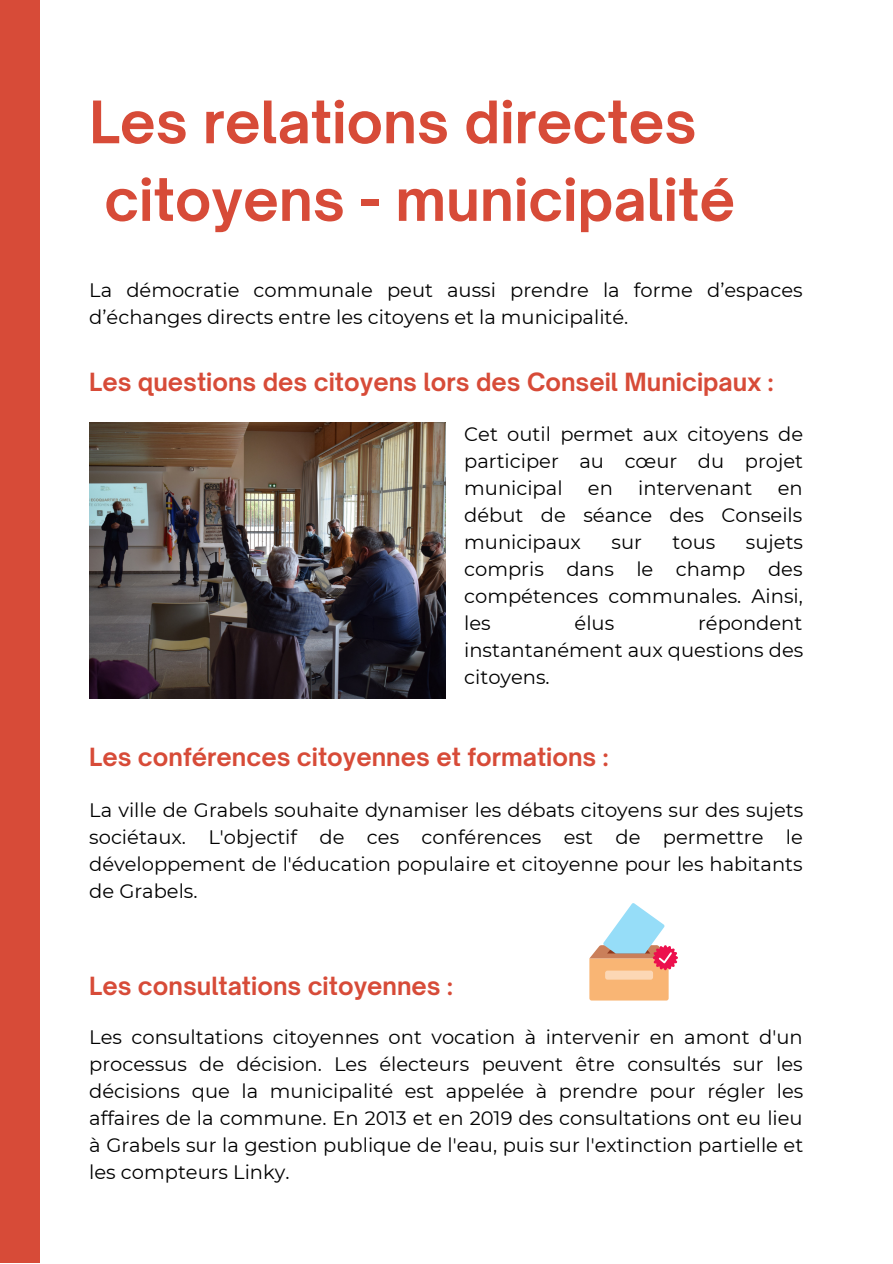
<style>
.page{position:relative;width:893px;height:1264px;background:#fff}
.page>*{position:absolute;margin:0;border:0;box-sizing:border-box;transform-origin:0 0}
.t1{font:700 55.95px/77.6px "Open Sauce One";color:#d74b38}
.t2{font:700 24px "Open Sauce One";color:#d74b38}
.t3{font:19.5px/27px "Montserrat";color:#000;text-align:justify}
</style>
<div class="page">
<div style="left:0;top:0;width:40px;height:1262px;background:#d74b38"></div>
<img style="left:89px;top:423px;width:357px;height:275px">
<svg style="left:589px;top:903px;width:89px;height:97px"></svg>
<div style="left:605px;top:970px;width:48px;height:9px;background:#fcd7b5;border-radius:2px"></div>
<h1 class="t1" style="left:89px;top:83px;width:647px">Les relations directes citoyens - municipalité</h1>
<p class="t3" style="left:89px;top:276px;width:715px">La démocratie communale peut aussi prendre la forme d’espaces d’échanges directs entre les citoyens et la municipalité.</p>
<p class="t2" style="left:89px;top:366px;width:685px">Les questions des citoyens lors des Conseil Municipaux :</p>
<p class="t3" style="left:464px;top:420px;width:340px">Cet outil permet aux citoyens de participer au cœur du projet municipal</p>
<p class="t3" style="left:588px;top:474px;width:26px">en</p>
<p class="t3" style="left:638px;top:474px;width:116px">intervenant</p>
<p class="t3" style="left:464px;top:474px;width:340px;text-indent:313px">en début de séance des Conseils municipaux</p>
<p class="t3" style="left:464px;top:528px;width:340px;text-indent:282px">sujets compris dans le champ des compétences communales. Ainsi, les</p>
<p class="t3" style="left:611px;top:528px;width:32px">sur</p>
<p class="t3" style="left:672px;top:528px;width:44px">tous</p>
<p class="t3" style="left:464px;top:609px;width:340px;text-indent:234px">répondent instantanément aux questions des citoyens.</p>
<p class="t3" style="left:574px;top:609px;width:41px">élus</p>
<p class="t2" style="left:89px;top:742px;width:520px">Les conférences citoyennes et formations :</p>
<p class="t3" style="left:89px;top:796px;width:715px">La ville de Grabels souhaite dynamiser les débats citoyens sur des sujets sociétaux. L'objectif de ces conférences est de permettre le développement de l'éducation populaire et citoyenne pour les habitants de Grabels.</p>
<p class="t2" style="left:89px;top:971px;width:365px">Les consultations citoyennes :</p>
<p class="t3" style="left:89px;top:1023px;width:715px">Les consultations citoyennes ont vocation à intervenir en amont d'un processus de décision. Les électeurs peuvent être consultés sur les décisions que la municipalité est appelée à prendre pour régler les affaires de la commune. En 2013 et en 2019 des consultations ont eu lieu à Grabels sur la gestion publique de l'eau, puis sur l'extinction partielle et les compteurs Linky.</p>
</div>
